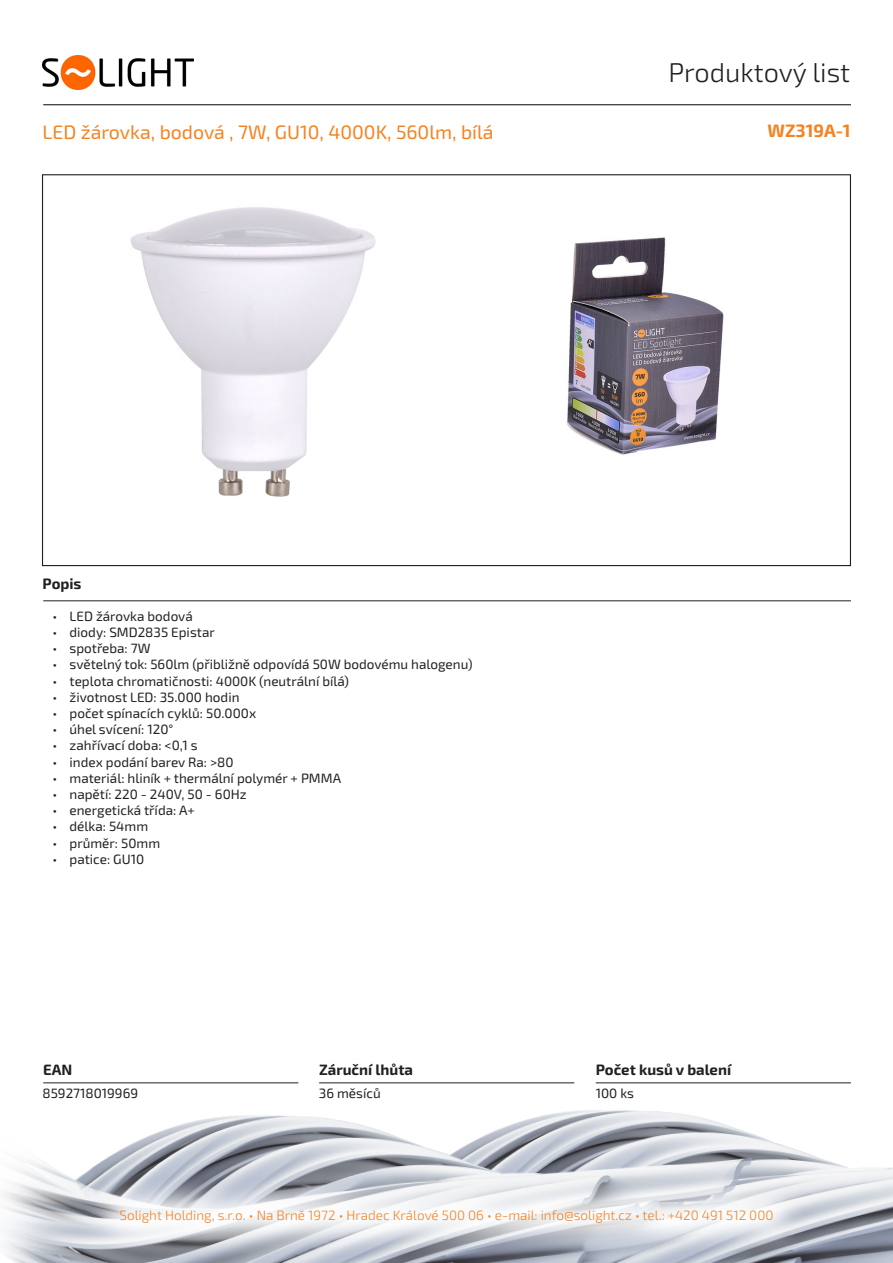
<style>
.page{position:relative;width:893px;height:1263px;background:#fff}
.page>*{position:absolute;margin:0;border:0;box-sizing:border-box;transform-origin:0 0}
.t1{font:300 27px "Exo 2.0";color:#231f20}
.t2{font:19.5px "Exo 2.0";color:#f58220}
.Kód_produktu{font:700 18px "Exo 2.0";color:#f58220}
.t3{font:700 15px "Exo 2.0";color:#231f20}
.t4{font:13.5px "Exo 2.0";color:#231f20}
.t5{font:300 13.5px "Exo 2.0";color:#f58220}
</style>
<div class="page">
<img style="left:3px;top:1082px;width:890px;height:181px">
<hr style="left:43px;top:104px;width:808px;height:1px;background:#231f20">
<hr style="left:43px;top:600px;width:808px;height:1px;background:#231f20">
<hr style="left:596px;top:1082px;width:255px;height:1px;background:#231f20">
<hr style="left:319px;top:1082px;width:255px;height:1px;background:#231f20">
<hr style="left:43px;top:1082px;width:255px;height:1px;background:#231f20">
<svg style="left:85px;top:1174px;width:723px;height:84px"></svg>
<img style="left:43px;top:55px;width:150px;height:34px">
<img style="left:130px;top:207px;width:246px;height:290px">
<img style="left:567px;top:237px;width:157px;height:218px">
<h1 class="t1" style="left:668px;top:57px;width:183px">Produktový list</h1>
<p class="t2" style="left:43px;top:120px;width:452px">LED žárovka, bodová , 7W, GU10, 4000K, 560lm, bílá</p>
<p class="Kód_produktu" style="left:768px;top:120px;width:84px">WZ319A-1</p>
<p class="t3" style="left:43px;top:575px;width:40px">Popis</p>
<p class="t4" style="left:53px;top:608px;width:142px">• LED žárovka bodová</p>
<p class="t4" style="left:53px;top:624px;width:164px">• diody: SMD2835 Epistar</p>
<p class="t4" style="left:53px;top:640px;width:99px">• spotřeba: 7W</p>
<p class="t4" style="left:53px;top:657px;width:422px">• světelný tok: 560lm (přibližně odpovídá 50W bodovému halogenu)</p>
<p class="t4" style="left:53px;top:673px;width:298px">• teplota chromatičnosti: 4000K (neutrální bílá)</p>
<p class="t4" style="left:53px;top:689px;width:188px">• životnost LED: 35.000 hodin</p>
<p class="t4" style="left:53px;top:705px;width:205px">• počet spínacích cyklů: 50.000x</p>
<p class="t4" style="left:53px;top:721px;width:122px">• úhel svícení: 120°</p>
<p class="t4" style="left:53px;top:738px;width:147px">• zahřívací doba: &lt;0,1 s</p>
<p class="t4" style="left:53px;top:754px;width:183px">• index podání barev Ra: &gt;80</p>
<p class="t4" style="left:53px;top:770px;width:290px">• materiál: hliník + thermální polymér + PMMA</p>
<p class="t4" style="left:53px;top:786px;width:196px">• napětí: 220 - 240V, 50 - 60Hz</p>
<p class="t4" style="left:53px;top:802px;width:144px">• energetická třída: A+</p>
<p class="t4" style="left:53px;top:819px;width:97px">• délka: 54mm</p>
<p class="t4" style="left:53px;top:835px;width:109px">• průměr: 50mm</p>
<p class="t4" style="left:53px;top:851px;width:93px">• patice: GU10</p>
<p class="t3" style="left:43px;top:1060px;width:31px">EAN</p>
<p class="t3" style="left:319px;top:1060px;width:95px">Záruční lhůta</p>
<p class="t3" style="left:596px;top:1060px;width:137px">Počet kusů v balení</p>
<p class="t4" style="left:43px;top:1085px;width:97px">8592718019969</p>
<p class="t4" style="left:319px;top:1085px;width:63px">36 měsíců</p>
<p class="t4" style="left:596px;top:1085px;width:40px">100 ks</p>
<p class="t5" style="left:120px;top:1208px;width:655px">Solight Holding, s.r.o. • Na Brně 1972 • Hradec Králové 500 06 • e-mail: info@solight.cz • tel.: +420 491 512 000</p>
</div>
